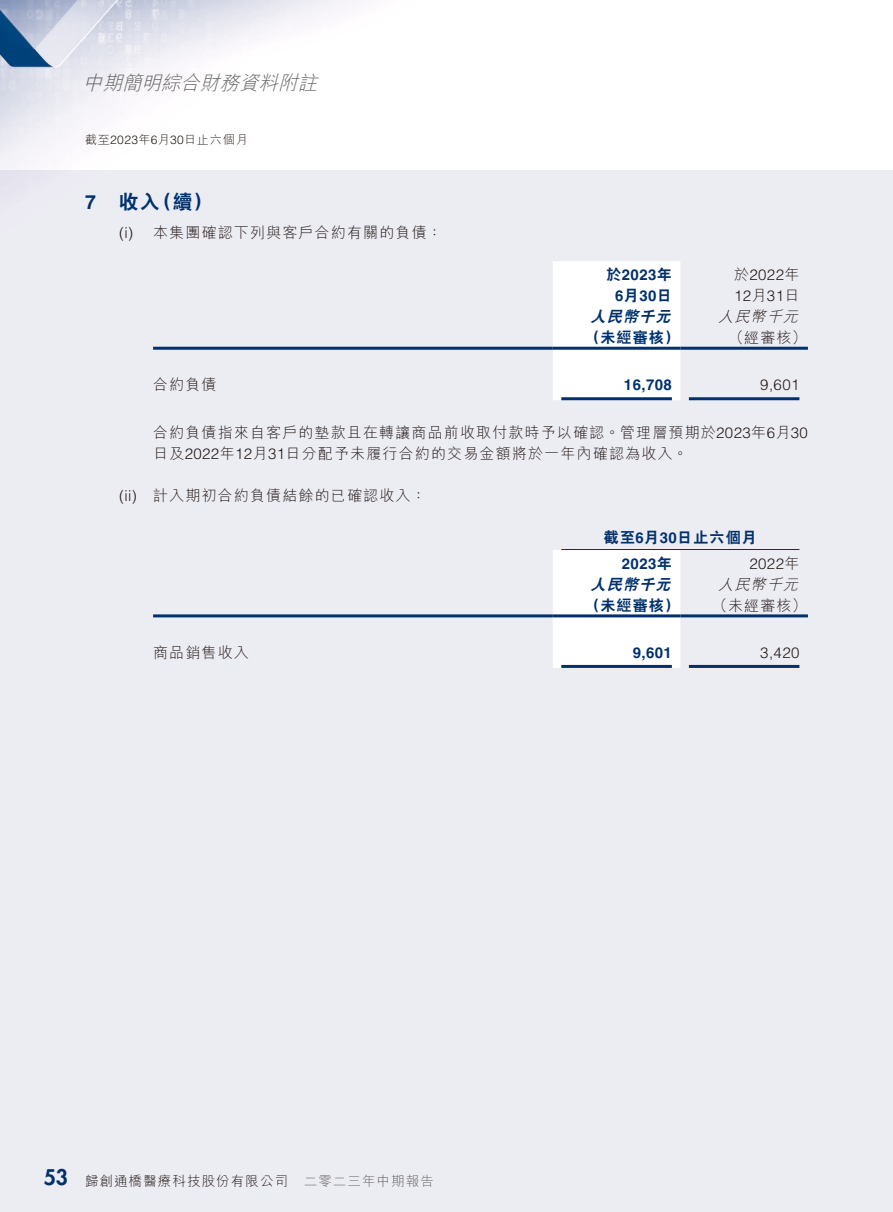
<style>
.page{position:relative;width:893px;height:1212px;background:#fff}
.page>*{position:absolute;margin:0;border:0;box-sizing:border-box;transform-origin:0 0}
.t1{font:800 21px "Futura Std";color:#00316d}
.t2{font:italic 300 19.5px "M Hei HK";color:#666565}
.t3{font:800 19.5px "C Hei 2 HK";color:#00316d}
.t4{font:700 19.5px "Helvetica LT Std";color:#00316d}
.t5{font:300 15px/21px "M Hei HK";letter-spacing:.08em;color:#231916}
.t6{font:300 15px/21px "Helvetica LT Std";letter-spacing:.03em;color:#231916}
.t7{font:700 15px/21px "Helvetica LT Std";letter-spacing:.03em;color:#00316d;text-align:center}
.t8{font:800 15px "C Hei 2 HK";letter-spacing:.08em;color:#00316d}
.t9{font:italic 300 15px "M Hei HK";color:#231916}
.t10{font:italic 800 15px "C Hei 2 HK";color:#00316d}
.t11{font:300 13.5px "M Hei HK";letter-spacing:.08em;color:#231916}
.t12{font:300 13.5px "M Hei HK";letter-spacing:.08em;color:#666565}
.t13{font:300 12px "M Hei HK";letter-spacing:.08em;color:#231916}
.s1{font-family:"Helvetica LT Std"}
.s2{font-family:"C Hei 2 HK";font-weight:800}
.s3{font-family:"M Hei HK"}
.s4{font-family:"Helvetica LT Std";font-weight:700}
</style>
<div class="page">
<img style="left:0;top:0;width:359px;height:170px">
<div style="left:0;top:170px;width:893px;height:1042px;background:#ececf3"></div>
<div style="left:553px;top:261px;width:127px;height:139px;background:#fff"></div>
<hr style="left:153px;top:347px;width:400px;height:3px;background:#00316d">
<hr style="left:553px;top:347px;width:127px;height:3px;background:#00316d">
<hr style="left:680px;top:347px;width:128px;height:3px;background:#00316d">
<hr style="left:561px;top:397px;width:111px;height:3px;background:#00316d">
<hr style="left:689px;top:397px;width:110px;height:3px;background:#00316d">
<div style="left:553px;top:550px;width:127px;height:118px;background:#fff"></div>
<hr style="left:561px;top:549px;width:238px;height:1px;background:#00316d">
<hr style="left:153px;top:614px;width:400px;height:3px;background:#00316d">
<hr style="left:553px;top:614px;width:127px;height:3px;background:#00316d">
<hr style="left:680px;top:614px;width:128px;height:3px;background:#00316d">
<hr style="left:561px;top:665px;width:111px;height:3px;background:#00316d">
<hr style="left:689px;top:665px;width:110px;height:3px;background:#00316d">
<h2 class="t2" style="left:83px;top:73px;width:241px">中期簡明綜合財務資料附註</h2>
<p class="t13" style="left:85px;top:133px;width:164px">截至<span class="s1">2023</span>年 月<span class="s1">6 30</span>日止六個月</p>
<h2 class="t4" style="left:85px;top:190px;width:12px">7</h2>
<h2 class="t3" style="left:153px;top:192px;width:61px">（續(</h2>
<h2 class="t3" style="left:119px;top:192px;width:42px">收入</h2>
<p class="t6" style="left:119px;top:222px;width:16px">i( )</p>
<p class="t6" style="left:119px;top:485px;width:19px">(ii)</p>
<p class="t5" style="left:153px;top:222px;width:291px">本集團確認下列與客戶合約有關的負債：</p>
<p class="t7" style="left:606px;top:264px;width:67px"><span class="s2">於</span>2023<span class="s2">年月</span>6 30<span class="s2">日</span></p>
<p class="t6" style="left:734px;top:264px;width:67px"><span class="s3">於</span>2022<span class="s3">年<br></span>12<span class="s3">月</span>31<span class="s3">日</span></p>
<p class="t9" style="left:718px;top:309px;width:85px">人民幣千元</p>
<p class="t10" style="left:591px;top:309px;width:85px">人民幣千元</p>
<p class="t8" style="left:585px;top:330px;width:96px">（未經審核）</p>
<p class="t5" style="left:729px;top:327px;width:80px">（經審核(</p>
<p class="t5" style="left:153px;top:374px;width:65px">合約負債</p>
<p class="t5" style="left:153px;top:422px;width:656px">合約負債指來自客戶的墊款且在轉讓商品前收取付款時予以確認。管理層預期於<span class="s1">2023</span>年 月<span class="s1">6 30</span>日及<span class="s1">2022</span>年<span class="s1">12</span>月<span class="s1">31</span>日分配予未履行合約的交易金額將於一年內確認為收入。</p>
<p class="t5" style="left:153px;top:485px;width:274px">計入期初合約負債結餘的已確認收入：</p>
<p class="t7" style="left:624px;top:374px;width:49px">16,708</p>
<p class="t6" style="left:760px;top:374px;width:41px">9,601</p>
<p class="t8" style="left:604px;top:530px;width:154px">截至 月<span class="s4">6 30</span>日止六個月</p>
<p class="t6" style="left:749px;top:553px;width:52px">2022<span class="s3">年</span></p>
<p class="t7" style="left:622px;top:553px;width:52px">2023<span class="s2">年</span></p>
<p class="t5" style="left:153px;top:641px;width:97px">商品銷售收入</p>
<p class="t10" style="left:591px;top:577px;width:85px">人民幣千元</p>
<p class="t9" style="left:718px;top:577px;width:85px">人民幣千元</p>
<p class="t8" style="left:585px;top:598px;width:96px">（未經審核）</p>
<p class="t5" style="left:713px;top:595px;width:96px">（未經審核(</p>
<p class="t7" style="left:633px;top:641px;width:41px">9,601</p>
<p class="t6" style="left:760px;top:641px;width:41px">3,420</p>
<h1 class="t1" style="left:44px;top:1164px;width:26px">53</h1>
<p class="t11" style="left:85px;top:1174px;width:205px">歸創通橋醫療科技股份有限公司</p>
<p class="t12" style="left:304px;top:1174px;width:132px">二零二三年中期報告</p>
</div>
